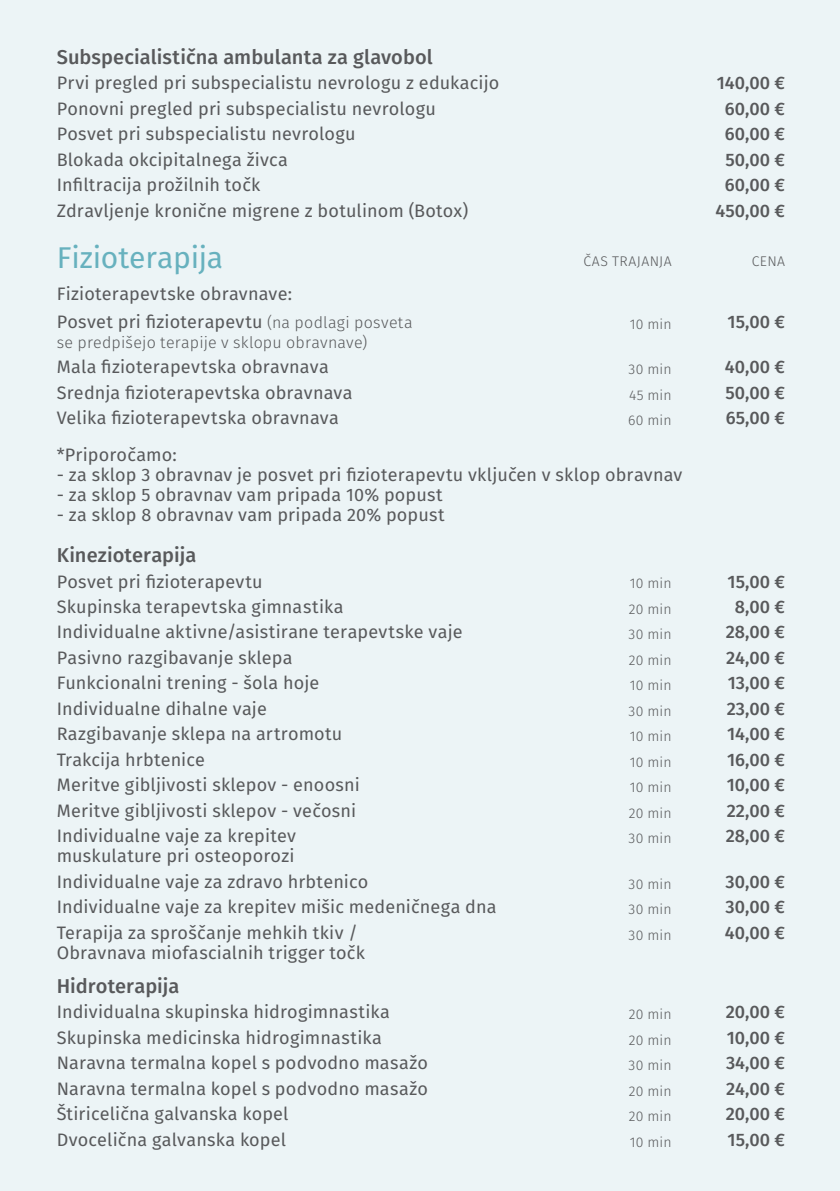
<style>
.page{position:relative;width:840px;height:1191px;background:#fff}
.page>*{position:absolute;margin:0;border:0;box-sizing:border-box;transform-origin:0 0}
.t1{font:30px "Fira Sans";letter-spacing:-.01em;color:#67b1be}
.t2{font:500 20px "Fira Sans";letter-spacing:.005em;color:#58595b}
.t3{font:18px/20px "Fira Sans";letter-spacing:.01em;color:#58595b}
.t4{font:500 18px "Fira Sans";color:#58595b}
.t5{font:300 16px "Fira Sans";letter-spacing:.01em;color:#58595b}
.t6{font:300 14px "Fira Sans";letter-spacing:.01em;color:#58595b}
.t7{font:300 14px "Fira Sans";letter-spacing:.03em;color:#58595b}
.s1{font-weight:300;font-size:16px}
</style>
<div class="page">
<div style="left:0;top:0;width:839px;height:1191px;background:#ecf4f6"></div>
<p class="t2" style="left:57px;top:43px;width:377px">Subspecialistična ambulanta za glavobol</p>
<p class="t3" style="left:57px;top:74px;width:444px">Prvi pregled pri subspecialistu nevrologu z edukacijo</p>
<p class="t4" style="left:716px;top:70px;width:70px">140,00 €</p>
<p class="t3" style="left:57px;top:100px;width:380px">Ponovni pregled pri subspecialistu nevrologu</p>
<p class="t4" style="left:724px;top:96px;width:62px">60,00 €</p>
<p class="t3" style="left:57px;top:125px;width:300px">Posvet pri subspecialistu nevrologu</p>
<p class="t4" style="left:724px;top:121px;width:62px">60,00 €</p>
<p class="t3" style="left:57px;top:151px;width:233px">Blokada okcipitalnega živca</p>
<p class="t4" style="left:725px;top:147px;width:61px">50,00 €</p>
<p class="t3" style="left:57px;top:176px;width:205px">Infiltracija prožilnih točk</p>
<p class="t4" style="left:724px;top:172px;width:62px">60,00 €</p>
<p class="t3" style="left:57px;top:202px;width:413px">Zdravljenje kronične migrene z botulinom (Botox)</p>
<p class="t4" style="left:715px;top:198px;width:71px">450,00 €</p>
<h1 class="t1" style="left:57px;top:236px;width:168px">Fizioterapija</h1>
<p class="t7" style="left:583px;top:251px;width:90px">ČAS TRAJANJA</p>
<p class="t6" style="left:751px;top:251px;width:35px">CENA</p>
<p class="t3" style="left:57px;top:280px;width:357px;line-height:28.4px">Fizioterapevtske obravnave:<br>Posvet pri fizioterapevtu <span class="s1">(na podlagi posveta</span></p>
<p class="t5" style="left:57px;top:331px;width:312px">se predpišejo terapije v sklopu obravnave)</p>
<p class="t6" style="left:629px;top:314px;width:43px">10 min</p>
<p class="t4" style="left:727px;top:309px;width:59px">15,00 €</p>
<p class="t3" style="left:57px;top:358px;width:273px">Mala fizioterapevtska obravnava</p>
<p class="t6" style="left:628px;top:359px;width:44px">30 min</p>
<p class="t4" style="left:724px;top:354px;width:62px">40,00 €</p>
<p class="t3" style="left:57px;top:384px;width:297px">Srednja fizioterapevtska obravnava</p>
<p class="t6" style="left:629px;top:385px;width:44px">45 min</p>
<p class="t4" style="left:725px;top:380px;width:61px">50,00 €</p>
<p class="t3" style="left:57px;top:409px;width:283px">Velika fizioterapevtska obravnava</p>
<p class="t6" style="left:627px;top:410px;width:45px">60 min</p>
<p class="t4" style="left:725px;top:405px;width:61px">65,00 €</p>
<p class="t3" style="left:57px;top:446px;width:121px">*Priporočamo:</p>
<p class="t3" style="left:57px;top:466px;width:627px">- za sklop 3 obravnav je posvet pri fizioterapevtu vključen v sklop obravnav</p>
<p class="t3" style="left:57px;top:486px;width:387px">- za sklop 5 obravnav vam pripada 10% popust</p>
<p class="t3" style="left:57px;top:506px;width:389px">- za sklop 8 obravnav vam pripada 20% popust</p>
<p class="t2" style="left:57px;top:541px;width:141px">Kinezioterapija</p>
<p class="t3" style="left:57px;top:572px;width:207px">Posvet pri fizioterapevtu</p>
<p class="t6" style="left:629px;top:573px;width:43px">10 min</p>
<p class="t4" style="left:727px;top:568px;width:59px">15,00 €</p>
<p class="t3" style="left:57px;top:598px;width:288px">Skupinska terapevtska gimnastika</p>
<p class="t6" style="left:628px;top:599px;width:44px">20 min</p>
<p class="t4" style="left:734px;top:594px;width:52px">8,00 €</p>
<p class="t3" style="left:57px;top:623px;width:407px">Individualne aktivne/asistirane terapevtske vaje</p>
<p class="t6" style="left:628px;top:624px;width:44px">30 min</p>
<p class="t4" style="left:725px;top:619px;width:61px">28,00 €</p>
<p class="t3" style="left:57px;top:649px;width:237px">Pasivno razgibavanje sklepa</p>
<p class="t6" style="left:628px;top:650px;width:44px">20 min</p>
<p class="t4" style="left:725px;top:645px;width:60px">24,00 €</p>
<p class="t3" style="left:57px;top:674px;width:264px">Funkcionalni trening - šola hoje</p>
<p class="t6" style="left:629px;top:675px;width:43px">10 min</p>
<p class="t4" style="left:727px;top:670px;width:59px">13,00 €</p>
<p class="t3" style="left:57px;top:700px;width:211px">Individualne dihalne vaje</p>
<p class="t6" style="left:628px;top:701px;width:44px">30 min</p>
<p class="t4" style="left:726px;top:696px;width:60px">23,00 €</p>
<p class="t3" style="left:57px;top:725px;width:287px">Razgibavanje sklepa na artromotu</p>
<p class="t6" style="left:629px;top:726px;width:43px">10 min</p>
<p class="t4" style="left:726px;top:721px;width:59px">14,00 €</p>
<p class="t3" style="left:57px;top:751px;width:150px">Trakcija hrbtenice</p>
<p class="t6" style="left:629px;top:752px;width:43px">10 min</p>
<p class="t4" style="left:726px;top:747px;width:59px">16,00 €</p>
<p class="t3" style="left:57px;top:776px;width:304px">Meritve gibljivosti sklepov - enoosni</p>
<p class="t6" style="left:629px;top:777px;width:43px">10 min</p>
<p class="t4" style="left:726px;top:772px;width:60px">10,00 €</p>
<p class="t3" style="left:57px;top:802px;width:301px">Meritve gibljivosti sklepov - večosni</p>
<p class="t6" style="left:628px;top:803px;width:44px">20 min</p>
<p class="t4" style="left:726px;top:798px;width:60px">22,00 €</p>
<p class="t3" style="left:57px;top:827px;width:241px">Individualne vaje za krepitev muskulature pri osteoporozi</p>
<p class="t6" style="left:628px;top:828px;width:44px">30 min</p>
<p class="t4" style="left:725px;top:823px;width:61px">28,00 €</p>
<p class="t3" style="left:57px;top:873px;width:313px">Individualne vaje za zdravo hrbtenico</p>
<p class="t6" style="left:628px;top:874px;width:44px">30 min</p>
<p class="t4" style="left:725px;top:869px;width:61px">30,00 €</p>
<p class="t3" style="left:57px;top:898px;width:441px">Individualne vaje za krepitev mišic medeničnega dna</p>
<p class="t6" style="left:628px;top:899px;width:44px">30 min</p>
<p class="t4" style="left:725px;top:894px;width:61px">30,00 €</p>
<p class="t3" style="left:57px;top:923px;width:309px">Terapija za sproščanje mehkih tkiv /<br>Obravnava miofascialnih trigger točk</p>
<p class="t6" style="left:628px;top:925px;width:44px">30 min</p>
<p class="t4" style="left:724px;top:919px;width:62px">40,00 €</p>
<p class="t2" style="left:57px;top:971px;width:124px">Hidroterapija</p>
<p class="t3" style="left:57px;top:1003px;width:334px">Individualna skupinska hidrogimnastika</p>
<p class="t6" style="left:628px;top:1004px;width:44px">20 min</p>
<p class="t4" style="left:725px;top:999px;width:61px">20,00 €</p>
<p class="t3" style="left:57px;top:1028px;width:326px">Skupinska medicinska hidrogimnastika</p>
<p class="t6" style="left:628px;top:1030px;width:44px">20 min</p>
<p class="t4" style="left:726px;top:1024px;width:60px">10,00 €</p>
<p class="t3" style="left:57px;top:1054px;width:372px">Naravna termalna kopel s podvodno masažo</p>
<p class="t6" style="left:628px;top:1055px;width:44px">30 min</p>
<p class="t4" style="left:725px;top:1050px;width:61px">34,00 €</p>
<p class="t3" style="left:57px;top:1079px;width:372px">Naravna termalna kopel s podvodno masažo</p>
<p class="t6" style="left:628px;top:1080px;width:44px">20 min</p>
<p class="t4" style="left:725px;top:1075px;width:60px">24,00 €</p>
<p class="t3" style="left:57px;top:1105px;width:233px">Štiricelična galvanska kopel</p>
<p class="t6" style="left:628px;top:1106px;width:44px">20 min</p>
<p class="t4" style="left:725px;top:1101px;width:61px">20,00 €</p>
<p class="t3" style="left:57px;top:1130px;width:231px">Dvocelična galvanska kopel</p>
<p class="t6" style="left:629px;top:1131px;width:43px">10 min</p>
<p class="t4" style="left:727px;top:1126px;width:59px">15,00 €</p>
</div>
